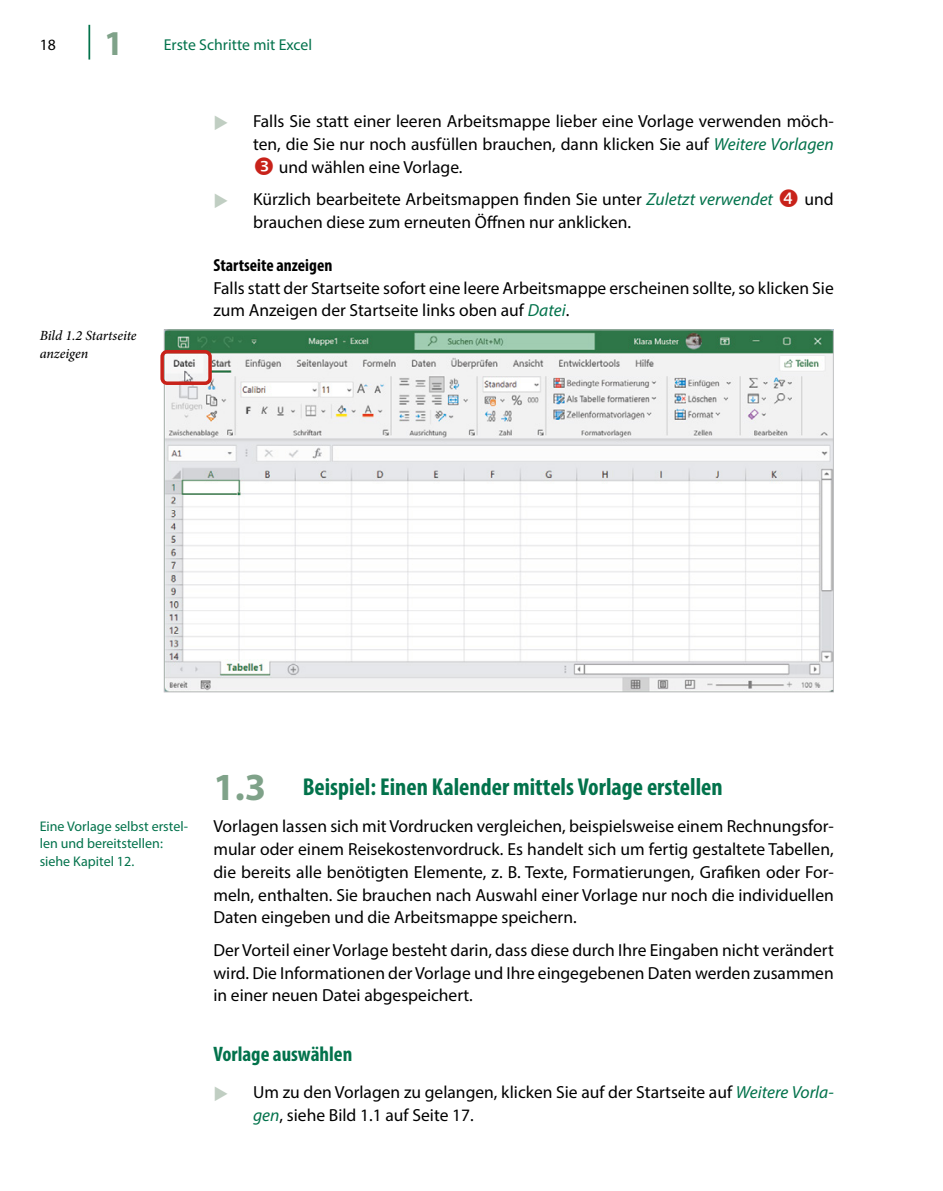
<style>
.page{position:relative;width:943px;height:1191px;background:#fff}
.page>*{position:absolute;margin:0;border:0;box-sizing:border-box;transform-origin:0 0}
.t1{font:700 35px "Myriad Pro";color:#7fa289}
.t2{font:700 condensed 24.5px "Myriad Pro";color:#02724b}
.Ueberschrift_3{font:700 condensed 21px "Myriad Pro";color:#02724b}
.Grundtext{font:17.5px/22.8px "Myriad Pro";color:#000}
.Ueberschrift_5{font:700 condensed 17.5px "Myriad Pro";color:#000}
.t3{font:15.75px "Myriad Pro";color:#02724b}
.t4{font:15.75px "Myriad Pro";color:#000}
.Marginaltext{font:14px/17.5px "Myriad Pro";color:#02724b}
.t5{font:italic 500 14px/17.5px "Minion Pro";letter-spacing:-.005em;color:#000}
.s1{font-style:italic;color:#02724b}
.s2{font-stretch:normal;font-size:38.5px;color:#7fa289}
</style>
<div class="page">
<hr style="left:88px;top:25px;width:2px;height:35px;background:#02724b">
<img style="left:166px;top:331px;width:665px;height:359px">
<div style="left:160px;top:350px;width:52px;height:35px;border:4px solid #c8221a;border-radius:5px"></div>
<p class="t4" style="left:40px;top:35px;width:18px">18</p>
<h1 class="t1" style="left:104px;top:20px;width:21px">1</h1>
<p class="t3" style="left:164px;top:35px;width:150px">Erste Schritte mit Excel</p>
<p class="t5" style="left:40px;top:327px;width:98px">Bild 1.2 Startseite anzeigen</p>
<p class="Grundtext" style="left:253px;top:110px;width:582px">Falls Sie statt einer leeren Arbeitsmappe lieber eine Vorlage verwenden möch-</p>
<p class="Grundtext" style="left:253px;top:132px;width:582px">ten, die Sie nur noch ausfüllen brauchen, dann klicken Sie auf <span class="s1">Weitere Vorlagen</span></p>
<p class="Grundtext" style="left:279px;top:155px;width:185px">und wählen eine Vorlage.</p>
<p class="Grundtext" style="left:253px;top:188px;width:521px">Kürzlich bearbeitete Arbeitsmappen finden Sie unter <span class="s1">Zuletzt verwendet</span></p>
<p class="Grundtext" style="left:804px;top:188px;width:31px">und</p>
<p class="Grundtext" style="left:253px;top:211px;width:379px">brauchen diese zum erneuten Öffnen nur anklicken.</p>
<p class="Ueberschrift_5" style="left:213px;top:254px;width:120px">Startseite anzeigen</p>
<p class="Grundtext" style="left:213px;top:276px;width:622px">Falls statt der Startseite sofort eine leere Arbeitsmappe erscheinen sollte, so klicken Sie zum Anzeigen der Startseite links oben auf <span class="s1">Datei</span>.</p>
<p class="Marginaltext" style="left:40px;top:817px;width:150px">Eine Vorlage selbst erstel&shy;len und bereitstellen: siehe Kapitel 12.</p>
<p class="t2" style="left:213px;top:771px;width:511px"><span class="s2">1.3</span> Beispiel: Einen Kalender mittels Vorlage erstellen</p>
<p class="Grundtext" style="left:213px;top:814px;width:622px;text-align:justify">Vorlagen lassen sich mit Vordrucken vergleichen, beispielsweise einem Rechnungsfor&shy;mular oder einem Reisekostenvordruck. Es handelt sich um fertig gestaltete Tabellen, die bereits alle benötigten Elemente, z. B. Texte, Formatierungen, Grafiken oder For&shy;meln, enthalten. Sie brauchen nach Auswahl einer Vorlage nur noch die individuellen Daten eingeben und die Arbeitsmappe speichern.</p>
<p class="Grundtext" style="left:213px;top:938px;width:622px;text-align:justify">Der Vorteil einer Vorlage besteht darin, dass diese durch Ihre Eingaben nicht verändert wird. Die Informationen der Vorlage und Ihre eingegebenen Daten werden zusammen in einer neuen Datei abgespeichert.</p>
<p class="Ueberschrift_3" style="left:213px;top:1040px;width:140px">Vorlage auswählen</p>
<p class="Grundtext" style="left:253px;top:1080px;width:582px">Um zu den Vorlagen zu gelangen, klicken Sie auf der Startseite auf <span class="s1">Weitere Vorla&shy;gen</span>, siehe Bild 1.1 auf Seite 17.</p>
</div>
